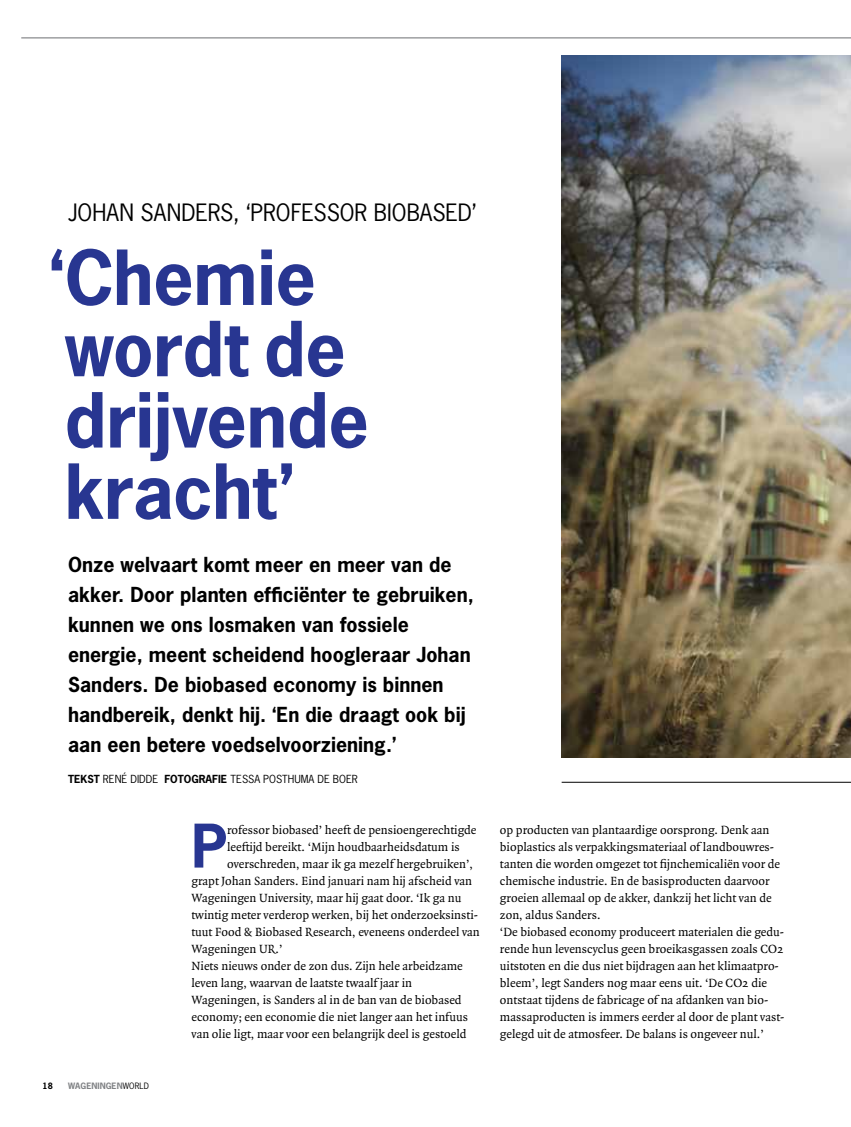
<style>
.page{position:relative;width:851px;height:1127px;background:#fff}
.page>*{position:absolute;margin:0;border:0;box-sizing:border-box;transform-origin:0 0}
.t1{font:700 71.25px/71.2px "News Gothic Std";letter-spacing:-.005em;color:#283691}
.t2{font:700 56.4px "News Gothic Std";color:#283691}
.t3{font:22.5px "News Gothic Std";letter-spacing:-.005em;color:#000}
.t4{font:700 19.5px/30px "News Gothic Std";color:#000}
.t5{font:12.75px/17px "Quadraat OT";color:#000}
.t6{font:10.5px "News Gothic Std";color:#000}
.t7{font:700 8.25px "News Gothic Std";letter-spacing:.01em;color:#808285}
.t8{font:700 8.25px "News Gothic Std";color:#000}
.s1{font-weight:700}
.s2{font-weight:400;color:#000}
</style>
<div class="page">
<svg style="left:21px;top:37px;width:829px;height:2px;background:#b5b6b7"></svg>
<img style="left:561px;top:55px;width:289px;height:702px">
<hr style="left:561px;top:782px;width:289px;height:1px;background:#000">
<h3 class="t3" style="left:68px;top:198px;width:410px">JOHAN SAN DERS, ‘PROFESSOR BIOBASED’</h3>
<h1 class="t1" style="left:49px;top:241px;width:321px">‘Chemie wordt de drijvende kracht’</h1>
<p class="t4" style="left:68px;top:550px;width:407px">Onze welvaart komt meer en meer van de akker. Door planten efficiënter te gebruiken, kunnen we ons losmaken van fossiele energie, meent scheidend hoogleraar Johan Sanders. De biobased economy is binnen handbereik, denkt hij. ‘En die draagt ook bij aan een betere voedselvoorziening.’</p>
<p class="t6" style="left:68px;top:772px;width:291px"><span class="s1">Tekst</span> REN É DI DDE <span class="s1">fotografie</span> TESSA POSTHUMA DE BOER</p>
<p class="t8" style="left:43px;top:1080px;width:12px">18</p>
<p class="t7" style="left:68px;top:1080px;width:82px">Wageningen<span class="s2">WORLD</span></p>
<h2 class="t2" style="left:191px;top:809px;width:33px">P</h2>
<p class="t5" style="left:227px;top:821px;width:251px">rofessor biobased’ heeft de pensioengerechtigde</p>
<p class="t5" style="left:227px;top:838px;width:234px">leeftijd bereikt. ‘Mijn houdbaarheidsdatum is</p>
<p class="t5" style="left:227px;top:855px;width:247px">overschreden, maar ik ga mezelf hergebruiken’,</p>
<p class="t5" style="left:191px;top:872px;width:282px">grapt Johan Sanders. Eind januari nam hij afscheid van</p>
<p class="t5" style="left:191px;top:889px;width:271px">Wageningen University, maar hij gaat door. ‘Ik ga nu</p>
<p class="t5" style="left:191px;top:906px;width:288px">twintig meter verderop werken, bij het onderzoeksinsti-</p>
<p class="t5" style="left:191px;top:923px;width:290px">tuut Food &amp; Biobased Research, eveneens onderdeel van</p>
<p class="t5" style="left:191px;top:940px;width:93px">Wageningen UR.’</p>
<p class="t5" style="left:191px;top:957px;width:273px">Niets nieuws onder de zon dus. Zijn hele arbeidzame</p>
<p class="t5" style="left:191px;top:974px;width:222px">leven lang, waarvan de laatste twaalf jaar in</p>
<p class="t5" style="left:191px;top:991px;width:271px">Wageningen, is Sanders al in de ban van de biobased</p>
<p class="t5" style="left:191px;top:1008px;width:278px">economy; een economie die niet langer aan het infuus</p>
<p class="t5" style="left:191px;top:1025px;width:276px">van olie ligt, maar voor een belangrijk deel is gestoeld</p>
<p class="t5" style="left:500px;top:821px;width:286px">op producten van plantaardige oorsprong. Denk aan bioplastics als verpakkingsmateriaal of landbouwres&shy;tanten die worden omgezet tot fijnchemicaliën voor de chemische industrie. En de basisproducten daarvoor groeien allemaal op de akker, dankzij het licht van de zon, aldus Sanders.<br>‘De biobased economy produceert materialen die gedu&shy;rende hun levenscyclus geen broeikasgassen zoals CO2 uitstoten en die dus niet bijdragen aan het klimaatpro&shy;bleem’, legt Sanders nog maar eens uit. ‘De CO2 die ontstaat tijdens de fabricage of na afdanken van bio&shy;massaproducten is immers eerder al door de plant vast&shy;gelegd uit de atmosfeer. De balans is ongeveer nul.’</p>
</div>
